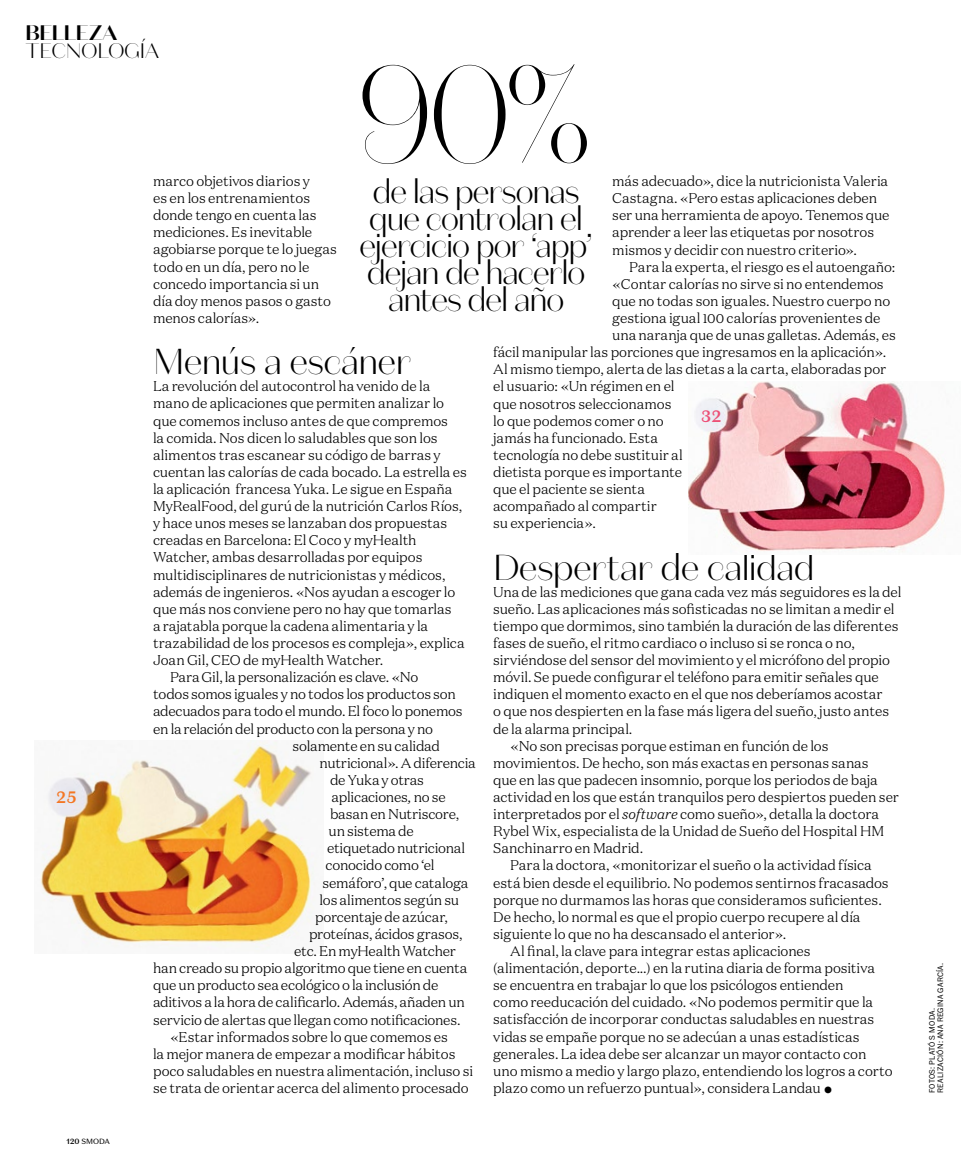
<style>
.page{position:relative;width:978px;height:1170px;background:#fff}
.page>*{position:absolute;margin:0;border:0;box-sizing:border-box;transform-origin:0 0}
.t1{font:100 137.7px "Domaine Sans Fine";color:#000}
.t2{font:300 36px "Domaine Sans Display";letter-spacing:-.01em;color:#000}
.t3{font:700 36px "Domaine Text";color:#000}
.t4{font:300 33px/27px "Domaine Sans Display";letter-spacing:-.03em;color:#000;text-align:center}
.t5{font:300 21px "Domaine Sans Display";color:#000}
.t6{font:600 21px "Domaine Sans Display";letter-spacing:-.03em;color:#000}
.t7{font:500 16.5px "Domaine Sans Text";color:#ed4f76}
.t8{font:500 16.5px "Domaine Sans Text";color:#f47623}
.t9{font:300 14.1px/17.1px "Domaine Text";letter-spacing:-.01em;color:#000}
.t10{font:300 8.25px/8.2px "Franklin ITC Std";letter-spacing:.03em;color:#000}
.t11{font:7.65px "Domaine Sans Text";letter-spacing:-.005em;color:#000}
.s1{font-weight:500}
.s2{font-style:italic}
</style>
<div class="page">
<img style="left:40px;top:740px;width:276px;height:212px">
<img style="left:689px;top:381px;width:257px;height:171px">
<h3 class="t6" style="left:26px;top:20px;width:93px">BELLEZA</h3>
<h3 class="t5" style="left:26px;top:38px;width:135px">tecnología</h3>
<h1 class="t1" style="left:359px;top:31px;width:237px">90%</h1>
<p class="t8" style="left:56px;top:786px;width:22px">25</p>
<p class="t11" style="left:67px;top:1135px;width:45px"><span class="s1">120</span> SMODA</p>
<p class="t9" style="left:153px;top:172px;width:185px">marco objetivos diarios y<br>es en los entrenamientos donde tengo en cuenta las mediciones. Es inevitable agobiarse porque te lo juegas todo en un día, pero no le concedo importancia si un día doy menos pasos o gasto menos calorías».</p>
<h2 class="t2" style="left:153px;top:340px;width:260px">Menús a escáner</h2>
<p class="t9" style="left:153px;top:377px;width:279px">La revolución del autocontrol ha venido de la</p>
<p class="t9" style="left:153px;top:394px;width:293px">mano de aplicaciones que permiten analizar lo</p>
<p class="t9" style="left:153px;top:412px;width:297px">que comemos incluso antes de que compremos</p>
<p class="t9" style="left:153px;top:429px;width:286px">la comida. Nos dicen lo saludables que son los</p>
<p class="t9" style="left:153px;top:446px;width:289px">alimentos tras escanear su código de barras y</p>
<p class="t9" style="left:153px;top:463px;width:315px">cuentan las calorías de cada bocado. La estrella es</p>
<p class="t9" style="left:153px;top:480px;width:301px">la aplicación francesa Yuka. Le sigue en España</p>
<p class="t9" style="left:153px;top:497px;width:311px">MyRealFood, del gurú de la nutrición Carlos Ríos,</p>
<p class="t9" style="left:153px;top:514px;width:296px">y hace unos meses se lanzaban dos propuestas</p>
<p class="t9" style="left:153px;top:531px;width:265px">creadas en Barcelona: El Coco y myHealth</p>
<p class="t9" style="left:153px;top:548px;width:271px">Watcher, ambas desarrolladas por equipos</p>
<p class="t9" style="left:153px;top:565px;width:294px">multidisciplinares de nutricionistas y médicos,</p>
<p class="t9" style="left:153px;top:583px;width:304px">además de ingenieros. «Nos ayudan a escoger lo</p>
<p class="t9" style="left:153px;top:600px;width:300px">que más nos conviene pero no hay que tomarlas</p>
<p class="t9" style="left:153px;top:617px;width:277px">a rajatabla porque la cadena alimentaria y la</p>
<p class="t9" style="left:153px;top:634px;width:313px">trazabilidad de los procesos es compleja», explica</p>
<p class="t9" style="left:153px;top:651px;width:232px">Joan Gil, CEO de myHealth Watcher.</p>
<p class="t9" style="left:170px;top:668px;width:250px">Para Gil, la personalización es clave. «No</p>
<p class="t9" style="left:153px;top:685px;width:304px">todos somos iguales y no todos los productos son</p>
<p class="t9" style="left:153px;top:702px;width:311px">adecuados para todo el mundo. El foco lo ponemos</p>
<p class="t9" style="left:153px;top:719px;width:282px">en la relación del producto con la persona y no</p>
<p class="t9" style="left:293px;top:737px;width:149px">solamente en su calidad</p>
<p class="t9" style="left:320px;top:754px;width:157px">nutricional». A diferencia</p>
<p class="t9" style="left:330px;top:771px;width:96px">de Yuka y otras</p>
<p class="t9" style="left:332px;top:788px;width:116px">aplicaciones<span class="s2">,</span> no se</p>
<p class="t9" style="left:330px;top:805px;width:131px">basan en Nutriscore,</p>
<p class="t9" style="left:329px;top:822px;width:87px">un sistema de</p>
<p class="t9" style="left:327px;top:839px;width:140px">etiquetado nutricional</p>
<p class="t9" style="left:326px;top:856px;width:110px">conocido como ‘el</p>
<p class="t9" style="left:323px;top:873px;width:147px">semáforo’, que cataloga</p>
<p class="t9" style="left:320px;top:890px;width:141px">los alimentos según su</p>
<p class="t9" style="left:315px;top:908px;width:134px">porcentaje de azúcar,</p>
<p class="t9" style="left:309px;top:925px;width:155px">proteínas, ácidos grasos,</p>
<p class="t9" style="left:294px;top:942px;width:163px">etc. En myHealth Watcher</p>
<p class="t9" style="left:153px;top:959px;width:316px">han creado su propio algoritmo que tiene en cuenta</p>
<p class="t9" style="left:153px;top:976px;width:287px">que un producto sea ecológico o la inclusión de</p>
<p class="t9" style="left:153px;top:993px;width:313px">aditivos a la hora de calificarlo. Además, añaden un</p>
<p class="t9" style="left:153px;top:1010px;width:309px">servicio de alertas que llegan como notificaciones.</p>
<p class="t9" style="left:170px;top:1027px;width:279px">«Estar informados sobre lo que comemos es</p>
<p class="t9" style="left:153px;top:1044px;width:304px">la mejor manera de empezar a modificar hábitos</p>
<p class="t9" style="left:153px;top:1061px;width:322px">poco saludables en nuestra alimentación, incluso si</p>
<p class="t9" style="left:153px;top:1079px;width:317px">se trata de orientar acerca del alimento procesado</p>
<p class="t9" style="left:612px;top:172px;width:279px">más adecuado», dice la nutricionista Valeria Castagna. «Pero estas aplicaciones deben ser una herramienta de apoyo. Tenemos que aprender a leer las etiquetas por nosotros mismos y decidir con nuestro criterio».</p>
<p class="t9" style="left:629px;top:258px;width:267px">Para la experta, el riesgo es el autoengaño:</p>
<p class="t9" style="left:612px;top:275px;width:273px">«Contar calorías no sirve si no entendemos</p>
<p class="t9" style="left:612px;top:292px;width:280px">que no todas son iguales. Nuestro cuerpo no</p>
<p class="t9" style="left:612px;top:309px;width:270px">gestiona igual 100 calorías provenientes de</p>
<p class="t9" style="left:612px;top:326px;width:285px">una naranja que de unas galletas. Además, es</p>
<p class="t9" style="left:493px;top:343px;width:394px">fácil manipular las porciones que ingresamos en la aplicación».</p>
<p class="t9" style="left:493px;top:360px;width:395px">Al mismo tiempo, alerta de las dietas a la carta, elaboradas por</p>
<p class="t9" style="left:493px;top:378px;width:183px">el usuario: «Un régimen en el</p>
<p class="t9" style="left:493px;top:395px;width:180px">que nosotros seleccionamos</p>
<p class="t9" style="left:493px;top:412px;width:172px">lo que podemos comer o no</p>
<p class="t9" style="left:493px;top:429px;width:166px">jamás ha funcionado. Esta</p>
<p class="t9" style="left:493px;top:446px;width:191px">tecnología no debe sustituir al</p>
<p class="t9" style="left:493px;top:463px;width:191px">dietista porque es importante</p>
<p class="t9" style="left:493px;top:480px;width:153px">que el paciente se sienta</p>
<p class="t9" style="left:493px;top:497px;width:165px">acompañado al compartir</p>
<p class="t9" style="left:493px;top:514px;width:104px">su experiencia».</p>
<h2 class="t2" style="left:493px;top:545px;width:323px">Despertar de calidad</h2>
<p class="t9" style="left:493px;top:583px;width:410px">Una de las mediciones que gana cada vez más seguidores es la del</p>
<p class="t9" style="left:493px;top:600px;width:403px">sueño. Las aplicaciones más sofisticadas no se limitan a medir el</p>
<p class="t9" style="left:493px;top:617px;width:407px">tiempo que dormimos, sino también la duración de las diferentes</p>
<p class="t9" style="left:493px;top:634px;width:363px">fases de sueño, el ritmo cardiaco o incluso si se ronca o no,</p>
<p class="t9" style="left:493px;top:651px;width:398px">sirviéndose del sensor del movimiento y el micrófono del propio</p>
<p class="t9" style="left:493px;top:668px;width:387px">móvil. Se puede configurar el teléfono para emitir señales que</p>
<p class="t9" style="left:493px;top:685px;width:391px">indiquen el momento exacto en el que nos deberíamos acostar</p>
<p class="t9" style="left:493px;top:702px;width:398px">o que nos despierten en la fase más ligera del sueño, justo antes</p>
<p class="t9" style="left:493px;top:719px;width:141px">de la alarma principal.</p>
<p class="t9" style="left:510px;top:736px;width:320px">«No son precisas porque estiman en función de los</p>
<p class="t9" style="left:493px;top:754px;width:377px">movimientos. De hecho, son más exactas en personas sanas</p>
<p class="t9" style="left:493px;top:771px;width:386px">que en las que padecen insomnio, porque los periodos de baja</p>
<p class="t9" style="left:493px;top:788px;width:407px">actividad en los que están tranquilos pero despiertos pueden ser</p>
<p class="t9" style="left:493px;top:805px;width:387px">interpretados por el <span class="s2">software</span> como sueño», detalla la doctora</p>
<p class="t9" style="left:493px;top:822px;width:393px">Rybel Wix, especialista de la Unidad de Sueño del Hospital HM</p>
<p class="t9" style="left:493px;top:839px;width:151px">Sanchinarro en Madrid.</p>
<p class="t9" style="left:510px;top:856px;width:363px">Para la doctora, «monitorizar el sueño o la actividad física</p>
<p class="t9" style="left:493px;top:873px;width:397px">está bien desde el equilibrio. No podemos sentirnos fracasados</p>
<p class="t9" style="left:493px;top:890px;width:390px">porque no durmamos las horas que consideramos suficientes.</p>
<p class="t9" style="left:493px;top:907px;width:369px">De hecho, lo normal es que el propio cuerpo recupere al día</p>
<p class="t9" style="left:493px;top:925px;width:295px">siguiente lo que no ha descansado el anterior».</p>
<p class="t9" style="left:510px;top:942px;width:302px">Al final, la clave para integrar estas aplicaciones</p>
<p class="t9" style="left:493px;top:959px;width:383px">(alimentación, deporte...) en la rutina diaria de forma positiva</p>
<p class="t9" style="left:493px;top:976px;width:352px">se encuentra en trabajar lo que los psicólogos entienden</p>
<p class="t9" style="left:493px;top:993px;width:381px">como reeducación del cuidado. «No podemos permitir que la</p>
<p class="t9" style="left:493px;top:1010px;width:383px">satisfacción de incorporar conductas saludables en nuestras</p>
<p class="t9" style="left:493px;top:1027px;width:368px">vidas se empañe porque no se adecúan a unas estadísticas</p>
<p class="t9" style="left:493px;top:1044px;width:375px">generales. La idea debe ser alcanzar un mayor contacto con</p>
<p class="t9" style="left:493px;top:1061px;width:401px">uno mismo a medio y largo plazo, entendiendo los logros a corto</p>
<p class="t9" style="left:493px;top:1079px;width:329px">plazo como un refuerzo puntual», considera Landau</p>
<h2 class="t3" style="left:823px;top:1056px;width:11px">.</h2>
<h3 class="t4" style="left:360px;top:178px;width:235px">de las personas que controlan el ejercicio por ‘app’ dejan de hacerlo antes del año</h3>
<p class="t7" style="left:701px;top:405px;width:22px">32</p>
<p class="t10" style="left:928px;top:1092px;width:132px;rotate:-90deg">Fotos: plató s moda. realización: Ana regina garcía.</p>
</div>
